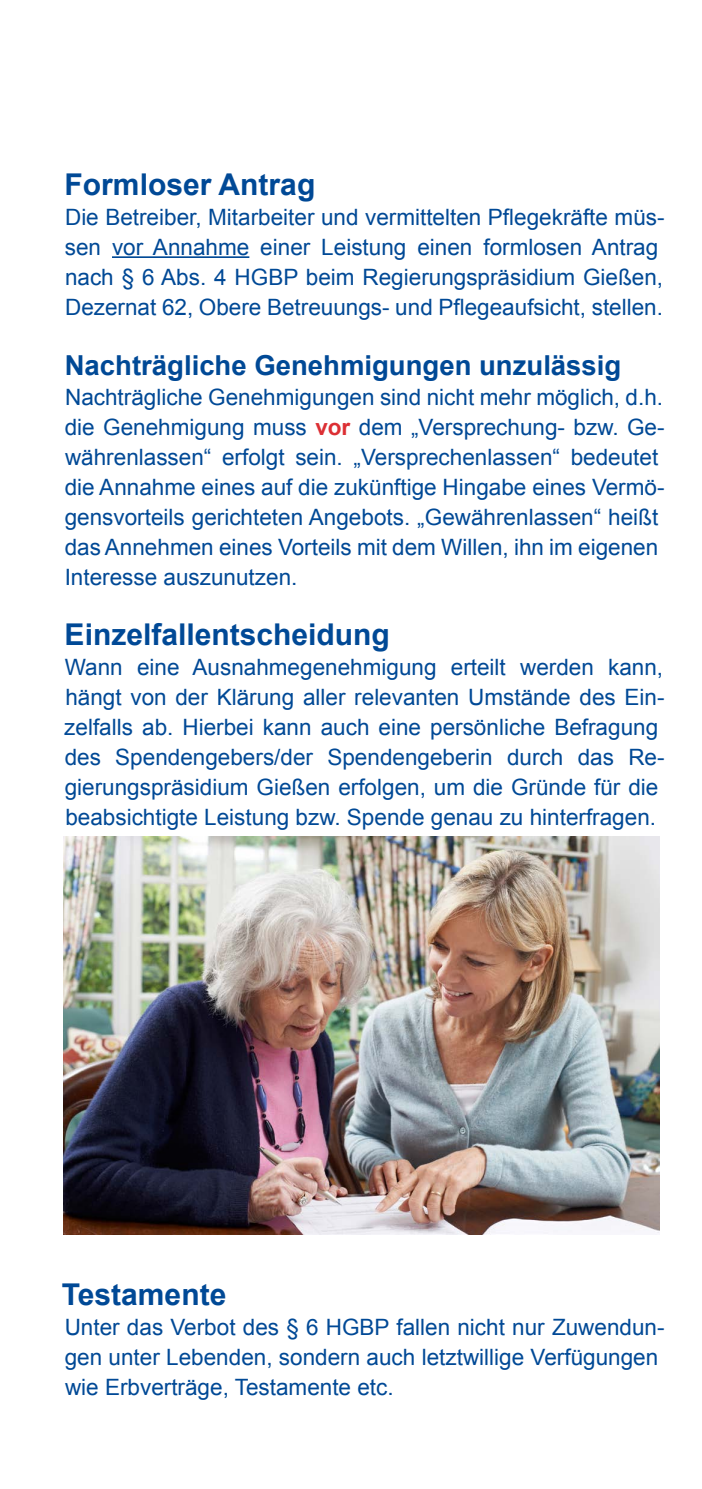
<style>
.page{position:relative;width:702px;height:1489px;background:#fff}
.page>*{position:absolute;margin:0;border:0;box-sizing:border-box;transform-origin:0 0}
.t1{font:700 30px "Arial";color:#004996}
.t2{font:700 27.5px "Arial";color:#004996}
.t3{font:22.5px/30px "Arial";color:#004996}
.s1{font-weight:700;color:#dc2f34}
</style>
<div class="page">
<hr style="left:112px;top:256px;width:137px;height:2px;background:#004996">
<img style="left:63px;top:836px;width:597px;height:398px">
<p class="t1" style="left:65px;top:164px;width:252px">Formloser Antrag</p>
<p class="t3" style="left:65px;top:202px;width:601px">Die Betreiber, Mitarbeiter und vermittelten Pflegekräfte müs&shy;sen vor Annahme einer Leistung einen formlosen Antrag nach § 6 Abs. 4 HGBP beim Regierungspräsidium Gießen, Dezernat 62, Obere Betreuungs- und Pflegeaufsicht, stellen.</p>
<p class="t2" style="left:65px;top:347px;width:558px">Nachträgliche Genehmigungen unzulässig</p>
<p class="t3" style="left:65px;top:382px;width:601px">Nachträgliche Genehmigungen sind nicht mehr möglich, d.h. die Genehmigung muss <span class="s1">vor</span> dem „Versprechung- bzw. Ge&shy;währenlassen“ erfolgt sein. „Versprechenlassen“ bedeutet die Annahme eines auf die zukünftige Hingabe eines Vermö&shy;gensvorteils gerichteten Angebots. „Gewährenlassen“ heißt das Annehmen eines Vorteils mit dem Willen, ihn im eigenen Interesse auszunutzen.</p>
<p class="t1" style="left:65px;top:614px;width:327px">Einzelfallentscheidung</p>
<p class="t3" style="left:64px;top:652px;width:601px">Wann eine Ausnahmegenehmigung erteilt werden kann, hängt von der Klärung aller relevanten Umstände des Ein&shy;zelfalls ab. Hierbei kann auch eine persönliche Befragung des Spendengebers/der Spendengeberin durch das Re&shy;gierungspräsidium Gießen erfolgen, um die Gründe für die beabsichtigte Leistung bzw. Spende genau zu hinterfragen.</p>
<p class="t1" style="left:62px;top:1274px;width:166px">Testamente</p>
<p class="t3" style="left:65px;top:1312px;width:601px">Unter das Verbot des § 6 HGBP fallen nicht nur Zuwendun&shy;gen unter Lebenden, sondern auch letztwillige Verfügungen wie Erbverträge, Testamente etc.</p>
</div>
